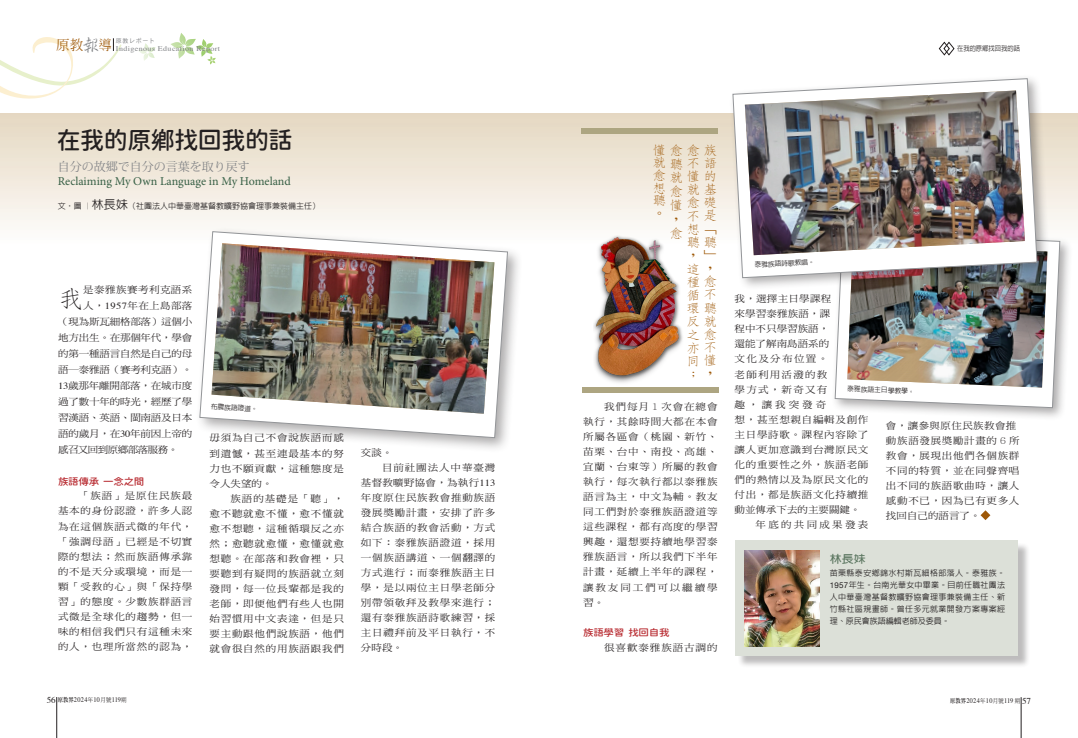
<style>
.page{position:relative;width:1078px;height:738px;background:#fff}
.page>*{position:absolute;margin:0;border:0;box-sizing:border-box;transform-origin:0 0}
.正常{font:24px "Gen Sen Rounded TW M";letter-spacing:-.02em;color:#231f20}
.內文_段首大字{font:300 23.8px "AR Fang Song B5";color:#231f20;scale:1.11 1}
.內文-細黑{font:300 12.6px/13.2px "AR Fang Song B5 HK";color:#9e5807;scale:1.11 1}
.正常-2{font:12px "Minion Pro";letter-spacing:-.005em;color:#365f45}
.正常-3{font:12px "Koz Min Pro";color:#808285}
.內文_小標3{font:700 10.8px "AR Hei B5";color:#5a755f;scale:1.11 1}
.內文{font:9.4px/15px "DF Ming Std W5";letter-spacing:.07em;color:#231f20;text-align:justify;scale:1.11 1}
.內文_段首大字-2{font:9.4px "DF Ming Std W5";letter-spacing:-.015em;color:#231f20;scale:1.11 1}
.內文_小標3-2{font:9.4px "Gen Sen Rounded TW M";letter-spacing:-.025em;color:#b7282e;scale:1.11 1}
.內文_段首大字-3{font:9.4px "DF Ming Std W5";letter-spacing:-.05em;color:#231f20;scale:1.11 1}
.內文_段首大字-4{font:9.4px "DF Ming Std W5";letter-spacing:.045em;color:#231f20;scale:1.11 1}
.內文-2{font:9.4px "DF Ming Std W5";letter-spacing:.09em;color:#231f20;scale:1.11 1}
.內文-3{font:9.4px "DF Ming Std W5";letter-spacing:.215em;color:#231f20;scale:1.11 1}
.語系-內文{font:500 8px/12px "AR Hei B5";letter-spacing:.045em;color:#231f20;text-align:justify}
.正常-4{font:500 8px "AR Hei B5";color:#231f20}
.t1{font:7.2px "Times";letter-spacing:.05em;color:#808285;scale:1.11 1}
.t2{font:7px "Times";letter-spacing:.05em;color:#231f20;scale:.9 1}
.正常-5{font:500 7px "AR Hei B5";color:#231f20;scale:.9 1}
.正常-6{font:500 6.7px "AR Hei B5";color:#231f20}
.t3{font:6px "Heisei Kaku Go Std W3";letter-spacing:.1em;color:#808285}
.s1{font-family:"AR Xing Shu B5";font-weight:500;font-size:18.5px}
.s2{font-size:12px}
.s3{font-family:"Times"}
.s4{font-family:"DF Ming Std W3"}
.s5{font-family:"Helvetica Neue";font-weight:400}
.s6{font-size:9px}
.s7{font-family:"AR Ming B5";font-weight:800;font-size:6px}
.s8{font-family:"DF Ming Std W5";font-size:6px}
</style>
<div class="page">
<svg style="left:170px;top:33px;width:46px;height:32px"></svg>
<svg style="left:139px;top:43px;width:16px;height:18px"></svg>
<hr style="left:57px;top:696px;width:1px;height:41px;background:#231f20">
<hr style="left:1020px;top:696px;width:1px;height:41px;background:#231f20">
<svg style="left:0;top:37px;width:122px;height:62px"></svg>
<div style="left:0;top:113px;width:1077px;height:170px;background:linear-gradient(to bottom,#e6d9c3,#fff)"></div>
<svg style="left:938px;top:41px;width:16px;height:15px"></svg>
<svg style="left:980px;top:510px;width:10px;height:9px"></svg>
<div style="left:737px;top:541px;width:293px;height:126px;background:#231f20;opacity:.3"></div>
<div style="left:735px;top:540px;width:282px;height:115px;background:#dce0d8"></div>
<img style="left:744px;top:550px;width:75px;height:96px">
<div style="left:195px;top:227px;width:328px;height:226px;background:#231f20;opacity:.38"></div>
<svg style="left:199px;top:231px;width:308px;height:206px"></svg>
<img style="left:211px;top:243px;width:283px;height:170px">
<div style="left:581px;top:128px;width:136px;height:6px;background:#ada581"></div>
<div style="left:582px;top:386px;width:136px;height:6px;background:#ada581"></div>
<div style="left:830px;top:228px;width:242px;height:192px;background:#231f20;opacity:.38"></div>
<svg style="left:834px;top:232px;width:225px;height:175px"></svg>
<img style="left:847px;top:291px;width:200px;height:96px">
<div style="left:728px;top:74px;width:322px;height:217px;background:#231f20;opacity:.38"></div>
<svg style="left:732px;top:78px;width:304px;height:200px"></svg>
<img style="left:744px;top:90px;width:280px;height:165px">
<img style="left:593px;top:229px;width:91px;height:154px">
<p class="t1" style="left:56px;top:42px;width:149px"><sup>原教</sup><span class="s1">報</span><sup>導</sup> Indigenous Education Report</p>
<p class="t3" style="left:116px;top:37px;width:40px">原教レポート</p>
<p class="正常" style="left:57px;top:126px;width:237px">在我的原鄉找回我的話</p>
<p class="正常-3" style="left:58px;top:158px;width:194px">自分の故郷で自分の言葉を取り戻す</p>
<p class="正常-2" style="left:58px;top:173px;width:234px">Reclaiming My Own Language in My Homeland</p>
<p class="正常-4" style="left:58px;top:202px;width:264px">文‧圖 ︱<span class="s2">林長妹</span>（社團法人中華臺灣基督教曠野協會理事兼裝備主任）</p>
<p class="內文_段首大字" style="left:58px;top:286px;width:25px">我</p>
<p class="內文_段首大字-4" style="left:83px;top:284px;width:100px">是泰雅族賽考利克語系</p>
<p class="內文_段首大字-2" style="left:83px;top:300px;width:100px">人，<span class="s3">1957</span>年在上島部落</p>
<p class="內文_段首大字-2" style="left:58px;top:316px;width:123px">（現為斯瓦細格部落）這個小</p>
<p class="內文_段首大字-2" style="left:58px;top:332px;width:123px">地方出生。在那個年代，學會</p>
<p class="內文_段首大字-2" style="left:58px;top:348px;width:123px">的第一種語言自然是自己的母</p>
<p class="內文_段首大字-2" style="left:58px;top:364px;width:123px">語─泰雅語（賽考利克語）。</p>
<p class="內文_段首大字-2" style="left:58px;top:380px;width:123px"><span class="s3">13</span>歲那年離開部落，在城市度</p>
<p class="內文_段首大字-2" style="left:58px;top:396px;width:123px">過了數十年的時光，經歷了學</p>
<p class="內文_段首大字-2" style="left:58px;top:412px;width:123px">習漢語、英語、閩南語及日本</p>
<p class="內文_段首大字-2" style="left:58px;top:428px;width:123px">語的歲月，在<span class="s3">30</span>年前因上帝的</p>
<p class="內文_段首大字-3" style="left:58px;top:444px;width:110px">感召又回到原鄉部落服務。</p>
<p class="內文_小標3-2" style="left:58px;top:475px;width:79px">族語傳承 一念之間</p>
<p class="內文" style="left:58px;top:488px;width:123px;text-indent:21px">「族語」是原住民族最基本的身份認證，許多人認為在這個族語式微的年代，「強調母語」已經是不切實際的想法；然而族語傳承靠的不是天分或環境，而是一顆「受教的心」與「保持學習」的態度。少數族群語言式微是全球化的趨勢，但一味的相信我們只有這種未來的人，也理所當然的認為，</p>
<p class="正常-6" style="left:211px;top:402px;width:48px;rotate:4deg">布農族語證道。</p>
<p class="內文" style="left:209px;top:430px;width:123px">毋須為自己不會說族語而感到遺憾，甚至連最基本的努力也不願貢獻，這種態度是令人失望的。</p>
<p class="內文" style="left:209px;top:490px;width:123px;text-indent:21px">族語的基礎是「聽」，愈不聽就愈不懂，愈不懂就愈不想聽，這種循環反之亦然；愈聽就愈懂，愈懂就愈想聽。在部落和教會裡，只要聽到有疑問的族語就立刻發問，每一位長輩都是我的老師，即便他們有些人也開始習慣用中文表達，但是只要主動跟他們說族語，他們就會很自然的用族語跟我們</p>
<p class="內文" style="left:361px;top:444px;width:30px">交談。</p>
<p class="內文" style="left:361px;top:459px;width:123px;text-indent:21px">目前社團法人中華臺灣基督教曠野協會，為執行<span class="s3">113</span>年度原住民族教會推動族語發展獎勵計畫，安排了許多結合族語的教會活動，方式如下：泰雅族語證道，採用一個族語講道、一個翻譯的方式進行；而泰雅族語主日學，是以兩位主日學老師分別帶領敬拜及教學來進行；還有泰雅族語詩歌練習，採主日禮拜前及平日執行，不分時段。</p>
<p class="正常-5" style="left:956px;top:45px;width:71px">在我的原鄉找回我的話</p>
<p class="內文-細黑" style="left:652px;top:137px;width:59px;line-height:25.2px">懂愈愈族愈</p>
<p class="內文-細黑" style="left:652px;top:181px;width:13px;line-height:12.6px;text-align:justify">想聽。</p>
<p class="內文-細黑" style="left:669px;top:156px;width:44px;line-height:14px;text-indent:-17px">就聽不語就<br>愈<br>懂<br>，<br>愈</p>
<p class="內文-細黑" style="left:686px;top:169px;width:29px">懂的就基愈礎不是想「聽聽，<br>這，種愈循不環聽反就之愈亦不同<br>；</p>
<p class="內文-細黑" style="left:703px;top:248px;width:13px">」</p>
<p class="內文-細黑" style="left:703px;top:353px;width:12px">懂，</p>
<p class="內文" style="left:583px;top:399px;width:123px;text-indent:21px">我們每月<span class="s4">１</span>次會在總會執行，其餘時間大都在本會所屬各區會（桃園、新竹、苗栗、台中、南投、高雄、宜蘭、台東等）所屬的教會執行，每次執行都以泰雅族語言為主，中文為輔。教友同工們對於泰雅族語證道等這些課程，都有高度的學習興趣，還想要持續地學習泰雅族語言，所以我們下半年計畫，延續上半年的課程，讓教友同工們可以繼續學習。</p>
<p class="內文_小標3-2" style="left:583px;top:626px;width:79px">族語學習 找回自我</p>
<p class="內文-2" style="left:604px;top:641px;width:104px">很喜歡泰雅族語古調的</p>
<p class="正常-6" style="left:754px;top:261px;width:62px;rotate:-3deg">泰雅族語詩歌教唱。</p>
<p class="內文" style="left:734px;top:291px;width:122px;text-align:left">我，選擇主日學課程<br>來學習泰雅族語，課<br>程中不只學習族語，<br>還能了解南島語系的<br>文化及分布位置。<br>老師利用活潑的教<br>學方式，新奇又有<br>趣，讓我突發奇<br>想，甚至想親自編輯及創作主日學詩歌。課程內容除了讓人更加意識到台灣原民文化的重要性之外，族語老師們的熱情以及為原民文化的付出，都是族語文化持續推動並傳承下去的主要關鍵。</p>
<p class="內文-3" style="left:755px;top:519px;width:103px">年底的共同成果發表</p>
<p class="正常-6" style="left:847px;top:385px;width:69px;rotate:2deg">泰雅族語主日學教學。</p>
<p class="內文" style="left:885px;top:417px;width:122px;text-align:left">會，讓參與原住民族教會推動族語發展獎勵計畫的<span class="s4">６</span>所教會，展現出他們各個族群不同的特質，並在同聲齊唱出不同的族語歌曲時，讓人感動不已，因為已有更多人找回自己的語言了。</p>
<p class="內文_小標3" style="left:829px;top:553px;width:34px">林長妹</p>
<p class="語系-內文" style="left:829px;top:566px;width:177px">苗栗縣泰安鄉錦水村斯瓦細格部落人。泰雅族。<span class="s5">1957</span>年生。台南光華女中畢業。目前任職社團法人中華臺灣基督教曠野協會理事兼裝備主任、新竹縣社區規畫師。曾任多元就業開發方案專案經理、原民會族語編輯老師及委員。</p>
<p class="t2" style="left:47px;top:693px;width:90px"><span class="s6">56</span> <span class="s7">原教界</span>2024<span class="s8">年</span>10<span class="s8">月號</span>119<span class="s8">期</span></p>
<p class="t2" style="left:949px;top:693px;width:91px"><span class="s7">原教界</span>2024<span class="s8">年</span>10<span class="s8">月號</span>119 <span class="s8">期</span> <span class="s6">57</span></p>
</div>
